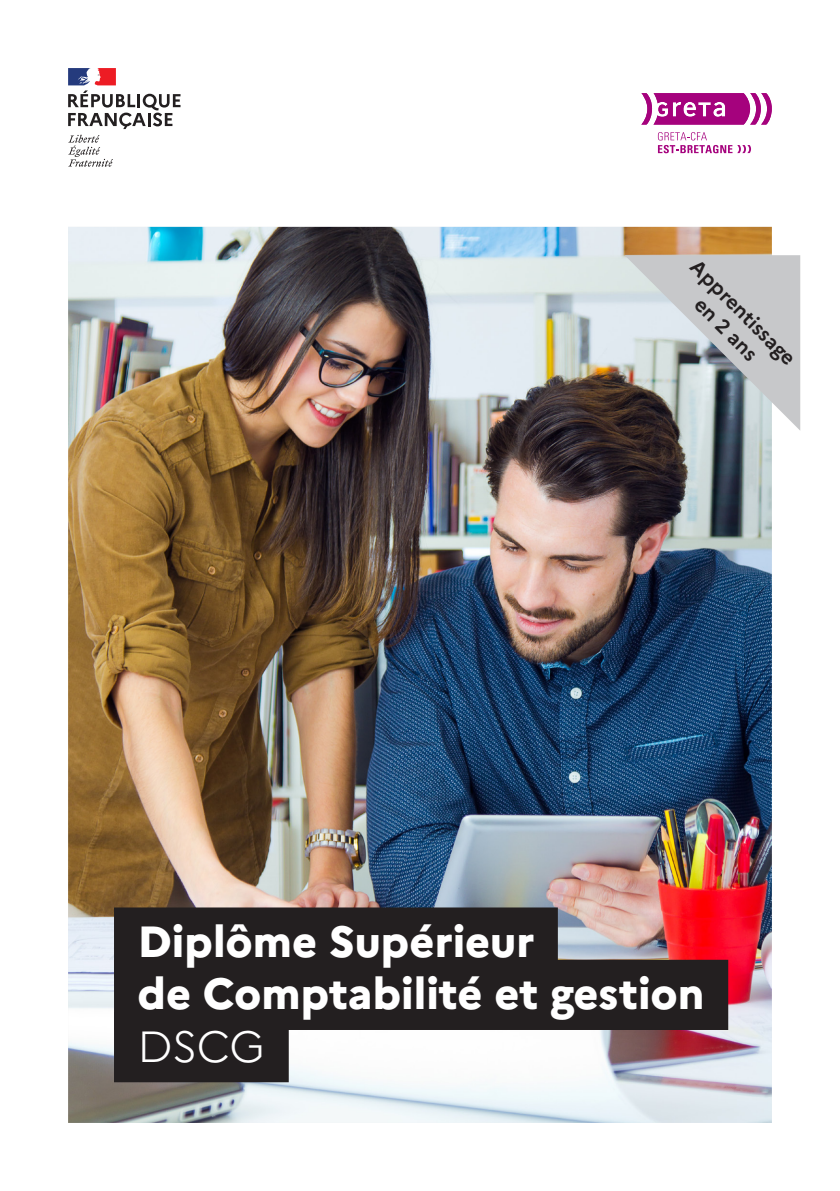
<style>
.page{position:relative;width:840px;height:1191px;background:#fff}
.page>*{position:absolute;margin:0;border:0;box-sizing:border-box;transform-origin:0 0}
.couv_Formation_titre{font:800 43.6px "Marianne";color:#fff}
.couv_Formation_titre-2{font:300 43.6px "Marianne";color:#fff}
.couv_Badge{font:700 20px/24px "Marianne";color:#231f20;text-align:center}
</style>
<div class="page">
<img style="left:68px;top:227px;width:703px;height:896px">
<svg style="left:68px;top:135px;width:45px;height:32px"></svg>
<svg style="left:68px;top:68px;width:112px;height:61px"></svg>
<svg style="left:641px;top:93px;width:130px;height:32px"></svg>
<svg style="left:657px;top:132px;width:93px;height:21px"></svg>
<div style="left:114px;top:907px;width:443px;height:70px;background:#231f20"></div>
<div style="left:114px;top:959px;width:613px;height:71px;background:#231f20"></div>
<div style="left:114px;top:1012px;width:174px;height:70px;background:#231f20"></div>
<svg style="left:624px;top:255px;width:175px;height:176px;background:#b5babc"></svg>
<p class="couv_Badge" style="left:703px;top:253px;width:140px;rotate:45deg">Apprentissage en 2 ans</p>
<p class="couv_Formation_titre" style="left:137px;top:907px;width:398px">Diplôme Supérieur</p>
<p class="couv_Formation_titre" style="left:137px;top:960px;width:568px">de Comptabilité et gestion</p>
<p class="couv_Formation_titre-2" style="left:137px;top:1012px;width:129px">DSCG</p>
</div>
